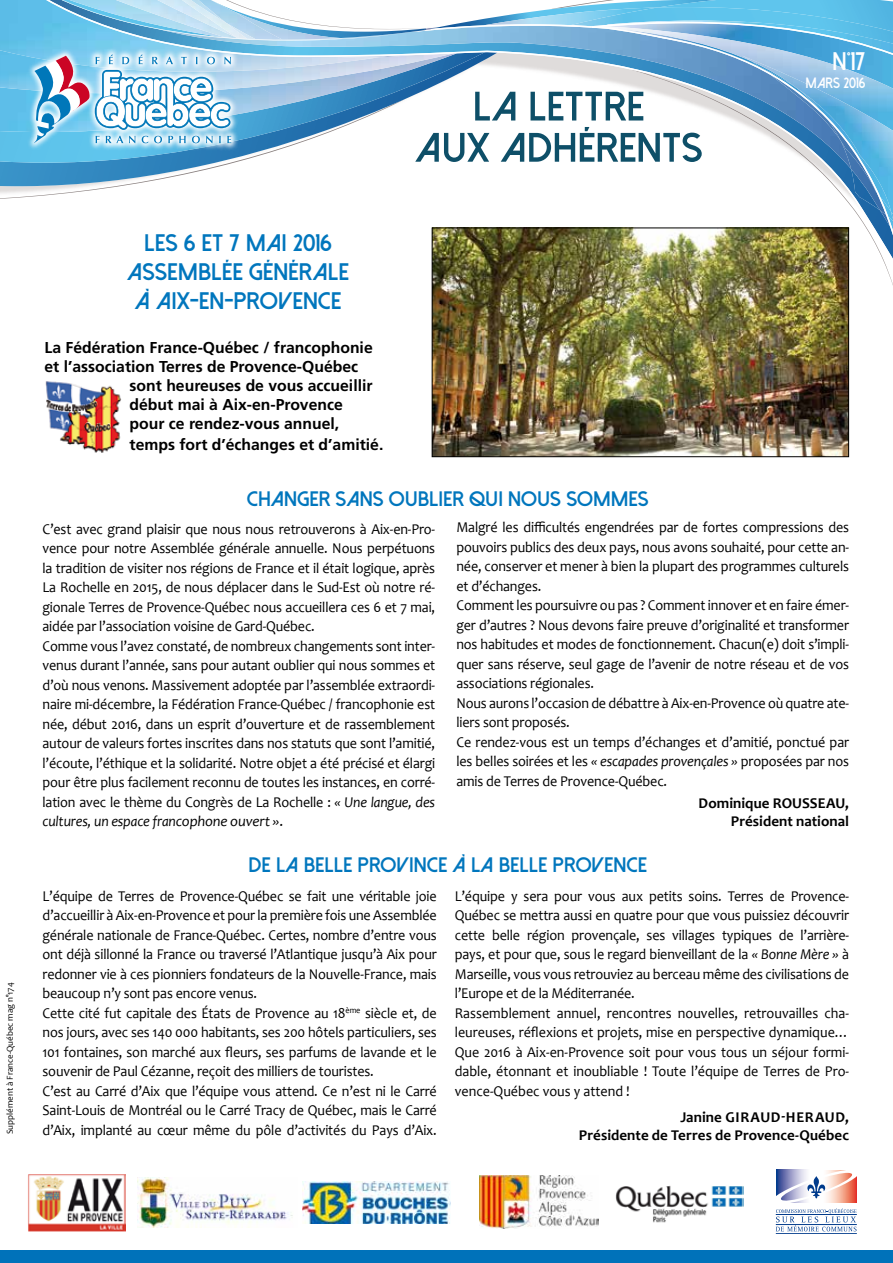
<style>
.page{position:relative;width:893px;height:1263px;background:#fff}
.page>*{position:absolute;margin:0;border:0;box-sizing:border-box;transform-origin:0 0}
.t1{font:800 25.5px "Dolce Vita";color:#fff;scale:.9 1}
.t2{font:800 24px/28.8px "Dolce Vita";color:#0076bd;text-align:center}
.t3{font:800 21px "Dolce Vita";color:#0076bd}
.t4{font:700 15.75px "Frutiger";color:#000}
.t5{font:15px/19.5px "Candara";letter-spacing:-.01em;color:#000;scale:.94 1}
.t6{font:700 15px/18px "Candara";letter-spacing:.005em;color:#000;text-align:right}
.t7{font:800 15px "Dolce Vita";color:#fff;scale:.9 1}
.t8{font:9px "Candara";color:#000}
.s1{font-style:italic}
</style>
<div class="page">
<svg style="left:0;top:41px;width:432px;height:249px"></svg>
<img style="left:158px;top:41px;width:433px;height:186px">
<svg style="left:591px;top:41px;width:302px;height:257px"></svg>
<img style="left:880px;top:218px;width:13px;height:3px">
<img style="left:602px;top:41px;width:291px;height:177px">
<img style="left:742px;top:56px;width:151px;height:158px">
<svg style="left:475px;top:92px;width:40px;height:29px"></svg>
<svg style="left:531px;top:92px;width:112px;height:29px"></svg>
<svg style="left:415px;top:127px;width:287px;height:35px"></svg>
<svg style="left:0;top:0;width:893px;height:41px"></svg>
<img style="left:434px;top:229px;width:413px;height:226px">
<div style="left:432px;top:227px;width:417px;height:230px;border:1px solid #000"></div>
<div style="left:0;top:1250px;width:893px;height:13px;background:#0072ba"></div>
<svg style="left:27px;top:47px;width:212px;height:104px;background:#82c9e9"></svg>
<svg style="left:34px;top:54px;width:197px;height:89px"></svg>
<img style="left:28px;top:1174px;width:98px;height:57px">
<img style="left:138px;top:1177px;width:155px;height:50px">
<img style="left:302px;top:1181px;width:148px;height:42px">
<img style="left:479px;top:1176px;width:119px;height:53px">
<img style="left:615px;top:1185px;width:128px;height:38px">
<svg style="left:775px;top:1231px;width:81px;height:3px"></svg>
<svg style="left:775px;top:1169px;width:82px;height:62px"></svg>
<hr style="left:776px;top:1214px;width:81px;height:1px;background:#003b8c">
<hr style="left:776px;top:1224px;width:81px;height:1px;background:#003b8c">
<hr style="left:776px;top:1233px;width:81px;height:1px;background:#003b8c">
<img style="left:45px;top:381px;width:77px;height:72px">
<h1 class="t1" style="left:832px;top:49px;width:38px">N˚17</h1>
<p class="t7" style="left:805px;top:76px;width:68px">MARS 2016</p>
<p class="t8" style="left:5px;top:1134px;width:153px;rotate:-90deg">Supplément à France-Québec mag n°174</p>
<h2 class="t2" style="left:127px;top:229px;width:223px">LES 6 ET 7 MAI 2016<br>ASSEMBLÉE GÉNÉRALE<br>À AIX-EN-PROVENCE</h2>
<p class="t4" style="left:45px;top:338px;width:330px">La Fédération France-Québec / francophonie</p>
<p class="t4" style="left:45px;top:357px;width:315px">et l’association Terres de Provence-Québec</p>
<p class="t4" style="left:130px;top:376px;width:244px">sont heureuses de vous accueillir</p>
<p class="t4" style="left:130px;top:395px;width:215px">début mai à Aix-en-Provence</p>
<p class="t4" style="left:130px;top:414px;width:211px">pour ce rendez-vous annuel,</p>
<p class="t4" style="left:130px;top:436px;width:255px">temps fort d’échanges et d’amitié.</p>
<h3 class="t3" style="left:247px;top:488px;width:403px">CHANGER SANS OUBLIER QUI NOUS SOMMES</h3>
<p class="t5" style="left:43px;top:519px;width:419px">C’est avec grand plaisir que nous nous retrouverons à Aix-en-Pro&shy;vence pour notre Assemblée générale annuelle. Nous perpétuons la tradition de visiter nos régions de France et il était logique, après La Rochelle en 2015, de nous déplacer dans le Sud-Est où notre ré&shy;gionale Terres de Provence-Québec nous accueillera ces 6 et 7 mai, aidée par l’association voisine de Gard-Québec.<br>Comme vous l’avez constaté, de nombreux changements sont inter&shy;venus durant l’année, sans pour autant oublier qui nous sommes et d’où nous venons. Massivement adoptée par l’assemblée extraordi&shy;naire mi-décembre, la Fédération France-Québec / francophonie est née, début 2016, dans un esprit d’ouverture et de rassemblement autour de valeurs fortes inscrites dans nos statuts que sont l’amitié, l’écoute, l’éthique et la solidarité. Notre objet a été précisé et élargi pour être plus facilement reconnu de toutes les instances, en corré&shy;lation avec le thème du Congrès de La Rochelle : <span class="s1">« Une langue, des cultures, un espace francophone ouvert »</span>.</p>
<p class="t5" style="left:456px;top:518px;width:419px">Malgré les difficultés engendrées par de fortes compressions des pouvoirs publics des deux pays, nous avons souhaité, pour cette an&shy;née, conserver et mener à bien la plupart des programmes culturels et d’échanges.<br>Comment les poursuivre ou pas ? Comment innover et en faire émer&shy;ger d’autres ? Nous devons faire preuve d’originalité et transformer nos habitudes et modes de fonctionnement. Chacun(e) doit s’impli&shy;quer sans réserve, seul gage de l’avenir de notre réseau et de vos associations régionales.<br>Nous aurons l’occasion de débattre à Aix-en-Provence où quatre ate&shy;liers sont proposés.<br>Ce rendez-vous est un temps d’échanges et d’amitié, ponctué par les belles soirées et les <span class="s1">« escapades provençales »</span> proposées par nos amis de Terres de Provence-Québec.</p>
<p class="t6" style="left:699px;top:794px;width:152px">Dominique ROUSSEAU,<br>Président national</p>
<h3 class="t3" style="left:249px;top:854px;width:400px">DE LA BELLE PROVINCE À LA BELLE PROVENCE</h3>
<p class="t5" style="left:43px;top:886px;width:421px">L’équipe de Terres de Provence-Québec se fait une véritable joie d’accueillir à Aix-en-Provence et pour la première fois une Assemblée générale nationale de France-Québec. Certes, nombre d’entre vous ont déjà sillonné la France ou traversé l’Atlantique jusqu’à Aix pour redonner vie à ces pionniers fondateurs de la Nouvelle-France, mais beaucoup n’y sont pas encore venus.<br>Cette cité fut capitale des États de Provence au 18<sup>ème</sup> siècle et, de nos jours, avec ses 140 000 habitants, ses 200 hôtels particuliers, ses 101 fontaines, son marché aux fleurs, ses parfums de lavande et le souvenir de Paul Cézanne, reçoit des milliers de touristes.<br>C’est au Carré d’Aix que l’équipe vous attend. Ce n’est ni le Carré Saint-Louis de Montréal ou le Carré Tracy de Québec, mais le Carré d’Aix, implanté au cœur même du pôle d’activités du Pays d’Aix.</p>
<p class="t5" style="left:455px;top:886px;width:421px">L’équipe y sera pour vous aux petits soins. Terres de Provence-Québec se mettra aussi en quatre pour que vous puissiez découvrir cette belle région provençale, ses villages typiques de l’arrière&shy;pays, et pour que, sous le regard bienveillant de la <span class="s1">« Bonne Mère »</span> à Marseille, vous vous retrouviez au berceau même des civilisations de l’Europe et de la Méditerranée.<br>Rassemblement annuel, rencontres nouvelles, retrouvailles cha&shy;leureuses, réflexions et projets, mise en perspective dynamique… Que 2016 à Aix-en-Provence soit pour vous tous un séjour formi&shy;dable, étonnant et inoubliable ! Toute l’équipe de Terres de Pro&shy;vence-Québec vous y attend !</p>
<p class="t6" style="left:579px;top:1108px;width:272px">Janine GIRAUD-HERAUD,<br>Présidente de Terres de Provence-Québec</p>
</div>
